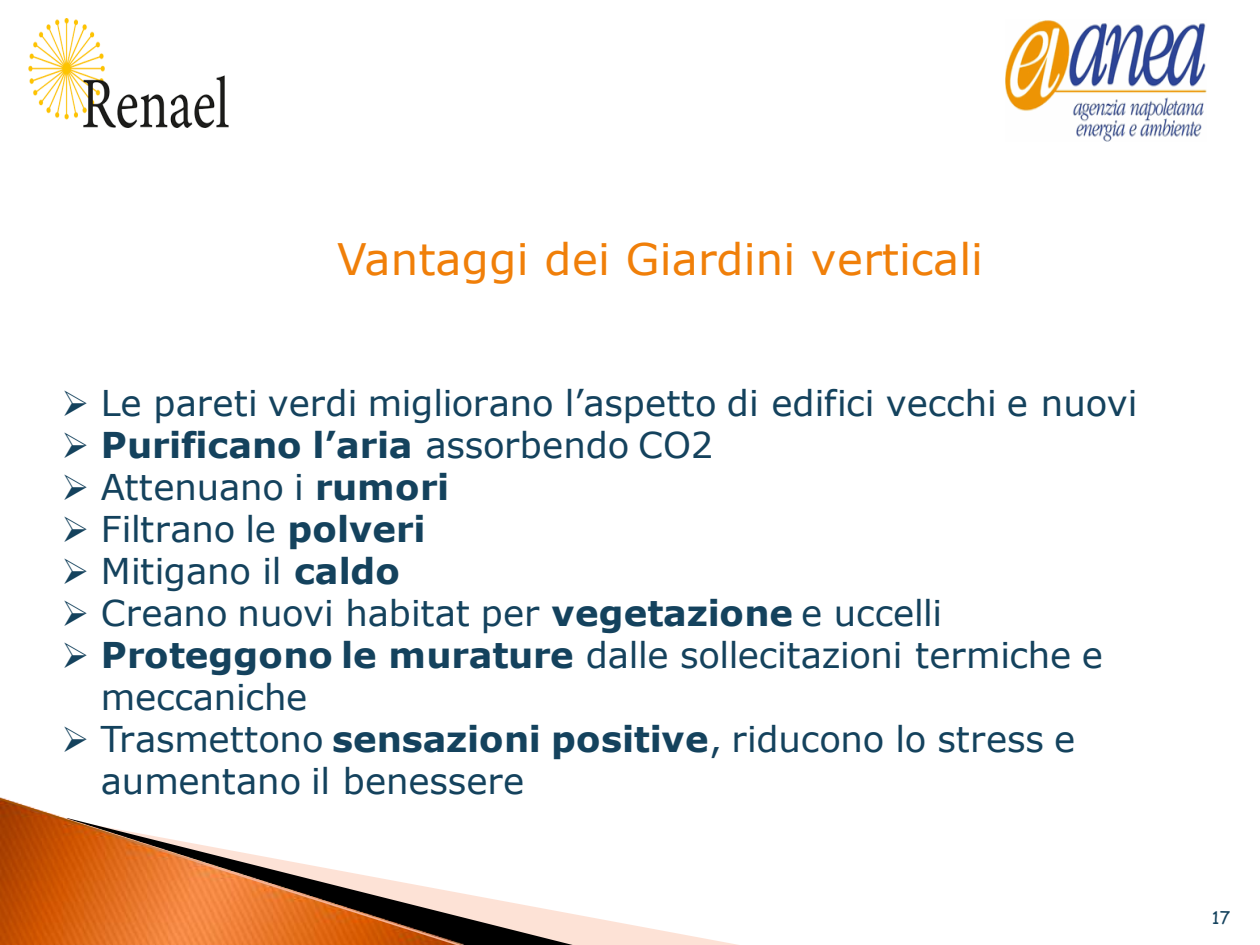
<style>
.page{position:relative;width:1260px;height:945px;background:#fff}
.page>*{position:absolute;margin:0;border:0;box-sizing:border-box;transform-origin:0 0}
.t1{font:43.4px "Verdana";letter-spacing:.005em;color:#f07f09}
.t2{font:35.52px/42px "Verdana";letter-spacing:-.005em;color:#14425d}
.t3{font:700 35.52px "Verdana";letter-spacing:-.01em;color:#14425d}
.t4{font:17.15px "Comic Sans MS";color:#14425d}
.s1{font-weight:400}
.s2{font-weight:700}
</style>
<div class="page">
<svg style="left:576px;top:914px;width:162px;height:31px"></svg>
<svg style="left:469px;top:895px;width:107px;height:50px;fill:#fde2d6"></svg>
<svg style="left:0;top:798px;width:469px;height:147px"></svg>
<img style="left:29px;top:18px;width:199px;height:109px">
<img style="left:1005px;top:20px;width:201px;height:122px">
<p class="t1" style="left:337px;top:231px;width:647px">Vantaggi dei Giardini verticali</p>
<p class="t2" style="left:61px;top:381px;width:1077px">➢ Le pareti verdi migliorano l’aspetto di edifici vecchi e nuovi</p>
<p class="t3" style="left:61px;top:422px;width:653px">➢ Purificano l’aria <span class="s1">assorbendo CO2</span></p>
<p class="t2" style="left:61px;top:465px;width:389px">➢ Attenuano i <span class="s2">rumori</span></p>
<p class="t2" style="left:61px;top:507px;width:366px">➢ Filtrano le <span class="s2">polveri</span></p>
<p class="t2" style="left:61px;top:549px;width:340px">➢ Mitigano il <span class="s2">caldo</span></p>
<p class="t2" style="left:61px;top:591px;width:882px">➢ Creano nuovi habitat per <span class="s2">vegetazione</span> e uccelli</p>
<p class="t2" style="left:101px;top:633px;width:1004px;text-indent:-39px">➢ <span class="s2">Proteggono le murature</span> dalle sollecitazioni termiche e meccaniche</p>
<p class="t2" style="left:101px;top:717px;width:976px;text-indent:-39px">➢ Trasmettono <span class="s2">sensazioni positive</span>, riducono lo stress e aumentano il benessere</p>
<p class="t4" style="left:1212px;top:906px;width:20px">17</p>
</div>
